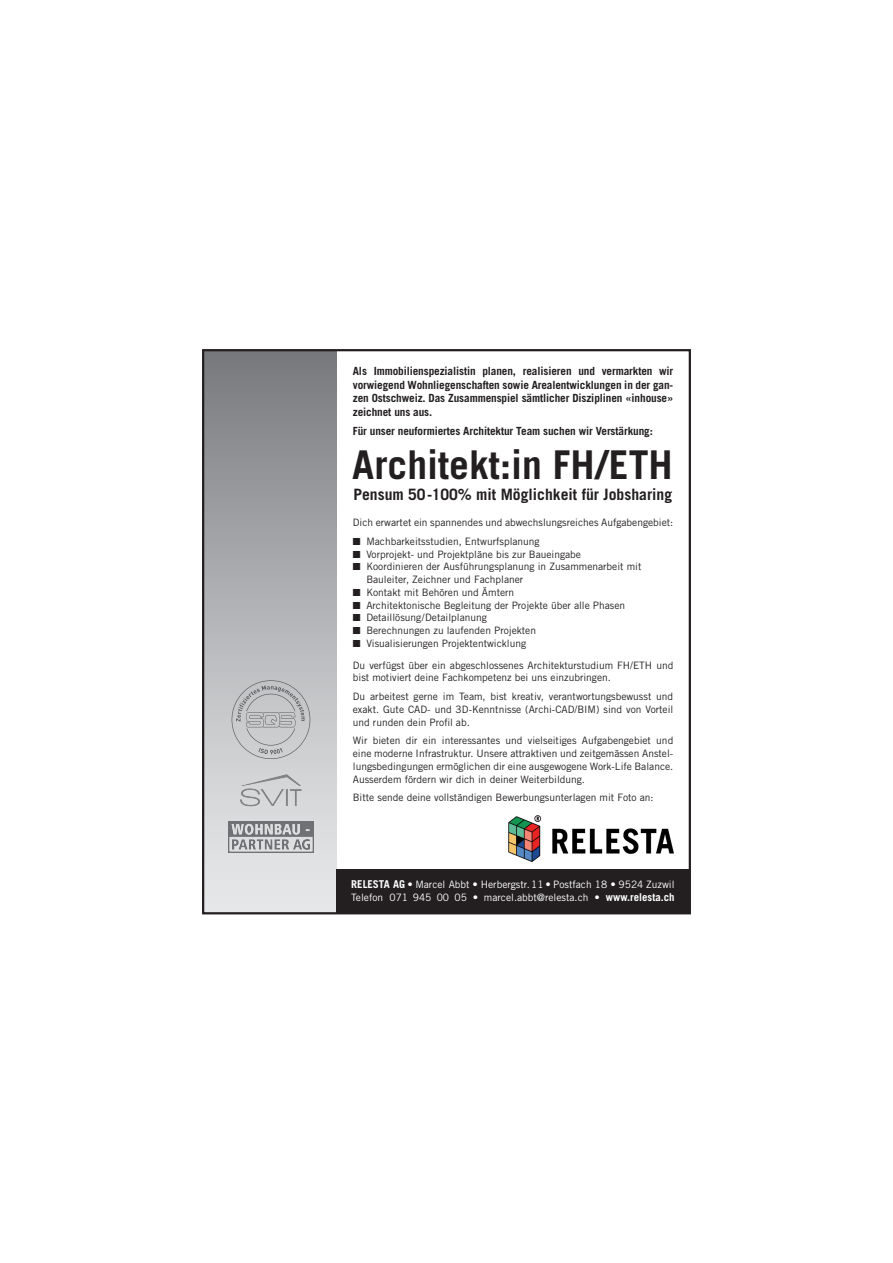
<style>
.page{position:relative;width:893px;height:1263px;background:#fff}
.page>*{position:absolute;margin:0;border:0;box-sizing:border-box;transform-origin:0 0}
.t1{font:700 39.6px "Trade Gothic";color:#231f20}
.t2{font:700 15.6px "Trade Gothic";color:#231f20}
.t3{font:700 11.25px/13.5px "Trade Gothic";letter-spacing:-.01em;color:#231f20;text-align:justify}
.t4{font:10.2px/12.8px "Trade Gothic";color:#231f20}
.t5{font:10.2px/12.8px "Trade Gothic";color:#fff}
.s1{font-weight:700;font-size:10.8px}
.s2{font-family:"Frutiger";font-size:10.8px}
</style>
<div class="page">
<div style="left:204px;top:351px;width:133px;height:561px;background:linear-gradient(to bottom,#7a7c80,#eeeef0)"></div>
<div style="left:337px;top:869px;width:353px;height:43px;background:#231f20"></div>
<img style="left:509px;top:816px;width:165px;height:46px">
<img style="left:228px;top:821px;width:85px;height:32px">
<svg style="left:232px;top:680px;width:78px;height:79px;background:#bdbec0"></svg>
<img style="left:236px;top:767px;width:70px;height:41px">
<div style="left:202px;top:349px;width:489px;height:565px;border:2px solid #231f20"></div>
<p class="t3" style="left:353px;top:364px;width:322px">Als Immobilienspezialistin planen, realisieren und vermarkten wir vorwiegend Wohnliegenschaften sowie Arealentwicklungen in der gan&shy;zen Ostschweiz. Das Zusammenspiel sämtlicher Disziplinen «inhouse» zeichnet uns aus.</p>
<p class="t3" style="left:353px;top:424px;width:301px">Für unser neuformiertes Architektur Team suchen wir Verstärkung:</p>
<h1 class="t1" style="left:352px;top:440px;width:322px">Architekt:in FH/ETH</h1>
<h2 class="t2" style="left:353px;top:485px;width:320px">Pensum 50-100% mit Möglichkeit für Jobsharing</h2>
<p class="t4" style="left:353px;top:516px;width:322px">Dich erwartet ein spannendes und abwechslungsreiches Aufgabengebiet:</p>
<p class="t4" style="left:353px;top:535px;width:188px">■ Machbarkeitsstudien, Entwurfsplanung</p>
<p class="t4" style="left:353px;top:547px;width:230px">■ Vorprojekt- und Projektpläne bis zur Baueingabe</p>
<p class="t4" style="left:366px;top:560px;width:277px;text-indent:-14px">■ Koordinieren der Ausführungsplanung in Zusammenarbeit mit<br>Bauleiter, Zeichner und Fachplaner</p>
<p class="t4" style="left:353px;top:586px;width:163px">■ Kontakt mit Behören und Ämtern</p>
<p class="t4" style="left:353px;top:598px;width:274px">■ Architektonische Begleitung der Projekte über alle Phasen</p>
<p class="t4" style="left:353px;top:611px;width:136px">■ Detaillösung/Detailplanung</p>
<p class="t4" style="left:353px;top:624px;width:185px">■ Berechnungen zu laufenden Projekten</p>
<p class="t4" style="left:353px;top:632px;width:322px;line-height:21.8px">■ Visualisierungen Projektentwicklung<br>Du verfügst über ein abgeschlossenes Architekturstudium FH/ETH und</p>
<p class="t4" style="left:353px;top:668px;width:322px;line-height:18.8px">bist motiviert deine Fachkompetenz bei uns einzubringen.<br>Du arbeitest gerne im Team, bist kreativ, verantwortungsbewusst und</p>
<p class="t4" style="left:353px;top:703px;width:322px">exakt. Gute CAD- und 3D-Kenntnisse (Archi-CAD/BIM) sind von Vorteil und runden dein Profil ab.</p>
<p class="t4" style="left:353px;top:734px;width:322px;text-align:justify">Wir bieten dir ein interessantes und vielseitiges Aufgabengebiet und eine moderne Infrastruktur. Unsere attraktiven und zeitgemässen Anstel&shy;lungsbedingungen ermöglichen dir eine ausgewogene Work-Life Balance.<br>Ausserdem fördern wir dich in deiner Weiterbildung.</p>
<p class="t4" style="left:353px;top:791px;width:302px">Bitte sende deine vollständigen Bewerbungsunterlagen mit Foto an:</p>
<p class="t5" style="left:351px;top:878px;width:325px"><span class="s1">RELESTA AG</span> <span class="s2">•</span> Marcel Abbt <span class="s2">•</span> Herbergstr. 11 <span class="s2">•</span> Postfach 18 <span class="s2">•</span> 9524 Zuzwil<br>Telefon 071 945 00 05 <span class="s2">•</span> marcel.abbt@relesta.ch <span class="s2">•</span> <span class="s1">www.relesta.ch</span></p>
</div>
